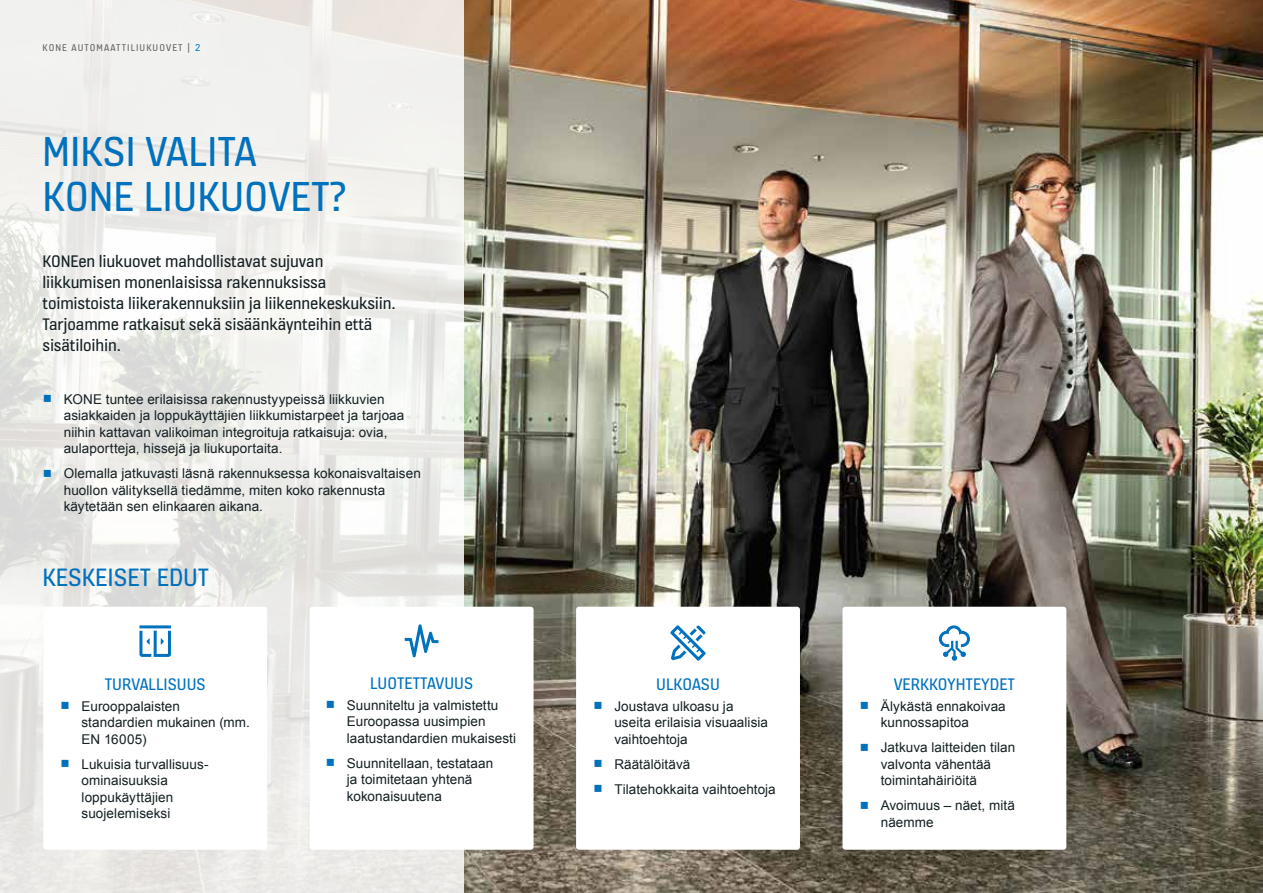
<style>
.page{position:relative;width:1263px;height:893px;background:#fff}
.page>*{position:absolute;margin:0;border:0;box-sizing:border-box;transform-origin:0 0}
.t1{font:45px/45px "KONE Information v 13";color:#0071bd}
.t2{font:27px "KONE Information v 13";color:#0071bd}
.t3{font:18px/21px "KONE Information v 13";letter-spacing:-.01em;color:#142023}
.t4{font:18px "KONE Information v 13";color:#0071bd}
.t5{font:13.5px/16.5px "Arial";letter-spacing:.005em;color:#142023}
.t6{font:10.5px "KONE Information v 13";letter-spacing:.1em;color:#636466}
.s1{color:#0077be}
.s2{color:#0071bd}
</style>
<div class="page">
<img style="left:463px;top:0;width:800px;height:893px">
<svg style="left:0;top:0;width:463px;height:893px;fill:#f0f0ed"></svg>
<div style="left:43px;top:607px;width:224px;height:243px;background:#fff;border-radius:3px"></div>
<svg style="left:139px;top:625px;width:32px;height:32px"></svg>
<div style="left:310px;top:607px;width:223px;height:243px;background:#fff;border-radius:3px"></div>
<svg style="left:405px;top:624px;width:33px;height:33px"></svg>
<div style="left:576px;top:607px;width:224px;height:243px;background:#fff;border-radius:3px"></div>
<svg style="left:670px;top:625px;width:36px;height:36px"></svg>
<div style="left:842px;top:607px;width:224px;height:243px;background:#fff;border-radius:3px"></div>
<svg style="left:939px;top:625px;width:31px;height:36px"></svg>
<p class="t6" style="left:43px;top:40px;width:159px">KONE AUTOMAATTILIUKUOVET | <span class="s1">2</span></p>
<h1 class="t1" style="left:43px;top:127px;width:305px">MIKSI VALITA<br>KONE LIUKUOVET?</h1>
<h3 class="t3" style="left:43px;top:250px;width:355px">KONEen liukuovet mahdollistavat sujuvan liikkumisen monenlaisissa rakennuksissa toimistoista liikerakennuksiin ja liikennekeskuksiin.<br>Tarjoamme ratkaisut sekä sisäänkäynteihin että sisätiloihin.</h3>
<p class="t5" style="left:64px;top:391px;width:342px;text-indent:-21px"><span class="s2">○</span> KONE tuntee erilaisissa rakennustyypeissä liikkuvien asiakkaiden ja loppukäyttäjien liikkumistarpeet ja tarjoaa niihin kattavan valikoiman integroituja ratkaisuja: ovia, aulaportteja, hissejä ja liukuportaita.</p>
<p class="t5" style="left:64px;top:465px;width:359px;text-indent:-21px"><span class="s2">○</span> Olemalla jatkuvasti läsnä rakennuksessa kokonaisvaltaisen huollon välityksellä tiedämme, miten koko rakennusta käytetään sen elinkaaren aikana.</p>
<h2 class="t2" style="left:43px;top:559px;width:168px">KESKEISET EDUT</h2>
<h3 class="t4" style="left:105px;top:672px;width:102px">TURVALLISUUS</h3>
<p class="t5" style="left:82px;top:698px;width:170px;text-indent:-21px"><span class="s2">○</span> Eurooppalaisten standardien mukainen (mm.<br>EN 16005)</p>
<p class="t5" style="left:82px;top:756px;width:129px;text-indent:-21px"><span class="s2">○</span> Lukuisia turvallisuus&shy;ominaisuuksia loppukäyttäjien suojelemiseksi</p>
<h3 class="t4" style="left:370px;top:671px;width:104px">LUOTETTAVUUS</h3>
<p class="t5" style="left:347px;top:697px;width:171px;text-indent:-21px"><span class="s2">○</span> Suunniteltu ja valmistettu<br>Euroopassa uusimpien laatustandardien mukaisesti</p>
<p class="t5" style="left:347px;top:755px;width:148px;text-indent:-21px"><span class="s2">○</span> Suunnitellaan, testataan ja toimitetaan yhtenä kokonaisuutena</p>
<h3 class="t4" style="left:656px;top:672px;width:65px">ULKOASU</h3>
<p class="t5" style="left:614px;top:698px;width:155px;text-indent:-21px"><span class="s2">○</span> Joustava ulkoasu ja useita erilaisia visuaalisia vaihtoehtoja</p>
<p class="t5" style="left:593px;top:756px;width:99px"><span class="s2">○</span> Räätälöitävä</p>
<p class="t5" style="left:593px;top:781px;width:184px"><span class="s2">○</span> Tilatehokkaita vaihtoehtoja</p>
<h3 class="t4" style="left:894px;top:672px;width:123px">VERKKOYHTEYDET</h3>
<p class="t5" style="left:881px;top:698px;width:126px;text-indent:-21px"><span class="s2">○</span> Älykästä ennakoivaa kunnossapitoa</p>
<p class="t5" style="left:881px;top:739px;width:136px;text-indent:-21px"><span class="s2">○</span> Jatkuva laitteiden tilan valvonta vähentää toimintahäiriöitä</p>
<p class="t5" style="left:881px;top:797px;width:136px;text-indent:-21px"><span class="s2">○</span> Avoimuus – näet, mitä näemme</p>
</div>
